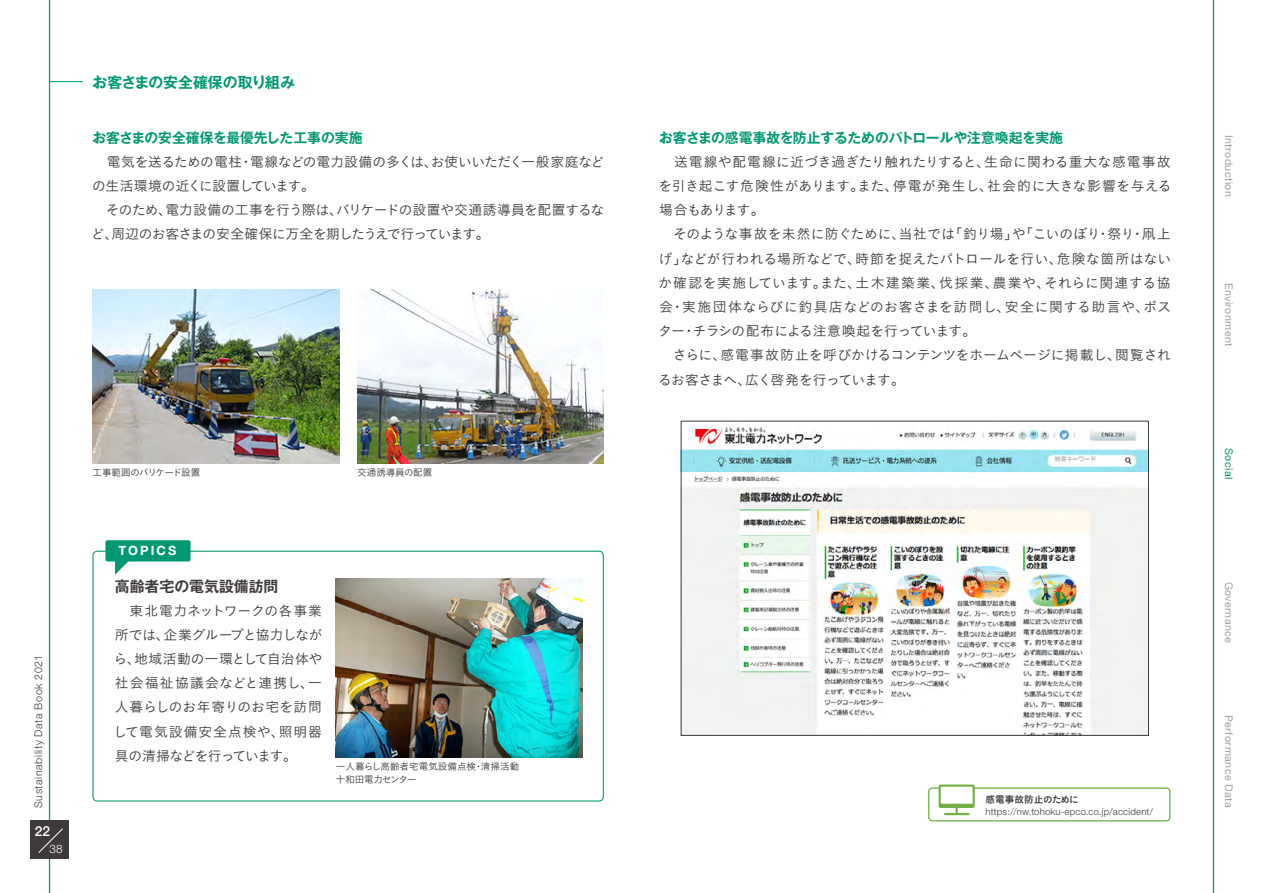
<style>
.page{position:relative;width:1263px;height:893px;background:#fff}
.page>*{position:absolute;margin:0;border:0;box-sizing:border-box;transform-origin:0 0}
.t1{font:700 14.85px "Gothic MB101 Pro De";color:#009872}
.t2{font:700 14.85px "Gothic MB101 Pro De";color:#3e3a39}
.t3{font:13.8px/24.2px "Koburina Go Std W3";letter-spacing:-.005em;color:#3e3a39}
.t4{font:700 13.8px "Gothic MB101 Pro De";color:#009872}
.t5{font:13.8px "Koburina Go Std W3";letter-spacing:.04em;color:#3e3a39}
.t6{font:13.8px/24.2px "Koburina Go Std W3";letter-spacing:-.03em;color:#3e3a39}
.t7{font:13.8px/24.2px "Koburina Go Std W3";letter-spacing:.02em;color:#3e3a39}
.t8{font:13.8px "Koburina Go Std W3";letter-spacing:.015em;color:#3e3a39}
.t9{font:13.8px/24.2px "Koburina Go Std W3";letter-spacing:-.05em;color:#3e3a39}
.t10{font:13.8px "Koburina Go Std W3";letter-spacing:-.025em;color:#3e3a39}
.t11{font:13.8px "Koburina Go Std W3";letter-spacing:.09em;color:#3e3a39}
.t12{font:13.8px "Koburina Go Std W3";letter-spacing:-.035em;color:#3e3a39}
.t13{font:13.8px "Koburina Go Std W3";letter-spacing:-.055em;color:#3e3a39}
.t14{font:13.8px "Koburina Go Std W3";letter-spacing:.06em;color:#3e3a39}
.t15{font:500 13.8px "Helvetica Neue";color:#fff}
.t16{font:700 12.75px "Helvetica Neue";letter-spacing:.165em;color:#fff}
.t17{font:300 11.7px "Helvetica Neue";color:#fff}
.t18{font:10.65px "Helvetica Neue";letter-spacing:.045em;color:#9fa0a0}
.t19{font:300 10.65px "Helvetica Neue";letter-spacing:.06em;color:#3e3a39}
.t20{font:10.65px "Helvetica Neue";letter-spacing:.045em;color:#009872}
.t21{font:300 9.6px "Helvetica Neue";letter-spacing:.02em;color:#3e3a39}
.t22{font:9.6px/12.8px "Koburina Go Std W3";color:#3e3a39}
.t23{font:9.6px "Koburina Go Std W3";letter-spacing:-.065em;color:#3e3a39}
.t24{font:9.6px "Koburina Go Std W6";letter-spacing:.01em;color:#3e3a39}
</style>
<div class="page">
<img style="left:683px;top:426px;width:464px;height:308px">
<div style="left:681px;top:421px;width:468px;height:315px;border:1px solid #3e3a39"></div>
<img style="left:92px;top:289px;width:247px;height:174px">
<img style="left:357px;top:289px;width:247px;height:174px">
<img style="left:336px;top:579px;width:247px;height:178px">
<div style="left:92px;top:551px;width:512px;height:250px;border:1px solid #009872;border-radius:4px"></div>
<div style="left:928px;top:787px;width:242px;height:34px;border:1px solid #71af43;border-radius:4px"></div>
<svg style="left:938px;top:784px;width:37px;height:24px"></svg>
<hr style="left:945px;top:813px;width:23px;height:2px;background:#71af43">
<svg style="left:955px;top:808px;width:3px;height:5px"></svg>
<div style="left:941px;top:787px;width:31px;height:17px;background:#fff"></div>
<div style="left:105px;top:540px;width:85px;height:21px;background:#009872;border-radius:2px"></div>
<svg style="left:115px;top:561px;width:17px;height:14px"></svg>
<hr style="left:49px;top:0;width:1px;height:893px;background:#009872">
<hr style="left:1213px;top:0;width:1px;height:893px;background:#009872">
<div style="left:31px;top:821px;width:38px;height:38px;background:#3e3a39"></div>
<svg style="left:38px;top:828px;width:25px;height:25px"></svg>
<hr style="left:49px;top:81px;width:34px;height:1px;background:#009872">
<p class="t1" style="left:92px;top:70px;width:204px">お客さまの安全確保の取り組み</p>
<p class="t4" style="left:92px;top:126px;width:271px">お客さまの安全確保を最優先した工事の実施</p>
<p class="t3" style="left:250px;top:149px;width:189px">電線などの電力設備の多くは、</p>
<p class="t6" style="left:92px;top:149px;width:224px">　電気を送るための電柱<br>の生活環境の近くに設置しています。</p>
<p class="t6" style="left:431px;top:149px;width:175px">お使いいただく一般家庭など</p>
<p class="t3" style="left:239px;top:149px;width:15px">・</p>
<p class="t3" style="left:336px;top:198px;width:270px">バリケードの設置や交通誘導員を配置するな</p>
<p class="t3" style="left:166px;top:198px;width:179px">電力設備の工事を行う際は、</p>
<p class="t9" style="left:111px;top:198px;width:380px;text-indent:-19px">　そのため、<br>周辺のお客さまの安全確保に万全を期したうえで行っています。</p>
<p class="t3" style="left:91px;top:222px;width:29px">ど、</p>
<p class="t19" style="left:32px;top:808px;width:155px;rotate:-90deg">Sustainability Data Book 2021</p>
<p class="t15" style="left:35px;top:823px;width:17px">22</p>
<p class="t17" style="left:50px;top:841px;width:15px">38</p>
<p class="t23" style="left:92px;top:465px;width:109px">工事範囲のバリケード設置</p>
<p class="t22" style="left:357px;top:466px;width:77px">交通誘導員の配置</p>
<p class="t16" style="left:118px;top:543px;width:60px">TOPICS</p>
<p class="t2" style="left:115px;top:574px;width:165px">高齢者宅の電気設備訪問</p>
<p class="t3" style="left:115px;top:598px;width:209px;text-align:right">　東北電力ネットワークの各事業企業グループと協力しなが</p>
<p class="t3" style="left:134px;top:622px;width:190px;text-indent:-19px">所では、<br>地域活動の一環として自治体や</p>
<p class="t3" style="left:114px;top:647px;width:28px">ら、</p>
<p class="t11" style="left:115px;top:673px;width:209px">社会福祉協議会などと連携し一、</p>
<p class="t3" style="left:115px;top:695px;width:209px">人暮らしのお年寄りのお宅を訪問</p>
<p class="t3" style="left:279px;top:719px;width:45px">照明器</p>
<p class="t3" style="left:113px;top:719px;width:185px">して電気設備安全点検や、具の清掃などを行っています。</p>
<p class="t22" style="left:336px;top:760px;width:142px">一人暮らし高齢者宅電気設備点検十和田電力センター</p>
<p class="t22" style="left:481px;top:760px;width:40px">清掃活動</p>
<p class="t22" style="left:474px;top:760px;width:11px">・</p>
<p class="t4" style="left:659px;top:126px;width:405px">お客さまの感電事故を防止するためのパトロールや注意喚起を実施</p>
<p class="t7" style="left:987px;top:149px;width:186px;text-indent:-328px">　送電線や配電線に近づき過ぎたり触れたりすると、<br>社会的に大きな影響を与える</p>
<p class="t5" style="left:984px;top:151px;width:188px">生命に関わる重大な感電事故</p>
<p class="t3" style="left:658px;top:174px;width:207px">を引き起こす危険性があります。場合もあります。</p>
<p class="t3" style="left:893px;top:174px;width:102px">停電が発生し、</p>
<p class="t3" style="left:857px;top:174px;width:42px">また、</p>
<p class="t12" style="left:948px;top:224px;width:154px">「釣り場 「や」 こいのぼり</p>
<p class="t3" style="left:1107px;top:222px;width:29px">祭り</p>
<p class="t10" style="left:659px;top:224px;width:248px">　そのような事故を未然に防ぐために、</p>
<p class="t3" style="left:899px;top:222px;width:58px">当社では</p>
<p class="t3" style="left:1142px;top:222px;width:30px">凧上</p>
<p class="t3" style="left:1096px;top:222px;width:15px">・</p>
<p class="t3" style="left:1130px;top:222px;width:15px">・</p>
<p class="t3" style="left:658px;top:246px;width:30px">げ」</p>
<p class="t5" style="left:1057px;top:248px;width:116px">危険な箇所はない</p>
<p class="t8" style="left:855px;top:248px;width:209px">時節を捉えたパトロールを行い、</p>
<p class="t3" style="left:681px;top:246px;width:182px">などが行われる場所などで、</p>
<p class="t3" style="left:855px;top:270px;width:91px">土木建築業、</p>
<p class="t8" style="left:659px;top:272px;width:170px">か確認を実施しています。</p>
<p class="t8" style="left:1044px;top:272px;width:128px">それらに関連する協</p>
<p class="t3" style="left:939px;top:270px;width:60px">伐採業、</p>
<p class="t3" style="left:993px;top:270px;width:59px">農業や、</p>
<p class="t3" style="left:820px;top:270px;width:42px">また、</p>
<p class="t3" style="left:1143px;top:294px;width:29px">ポス</p>
<p class="t5" style="left:670px;top:296px;width:341px">・実施団体ならびに釣具店などのお客さまを訪問し、</p>
<p class="t14" style="left:1005px;top:296px;width:146px">安全に関する助言や、</p>
<p class="t3" style="left:659px;top:294px;width:15px">会</p>
<p class="t3" style="left:693px;top:319px;width:285px">チラシの配布による注意喚起を行っています。</p>
<p class="t3" style="left:658px;top:319px;width:28px">ター</p>
<p class="t3" style="left:682px;top:319px;width:15px">・</p>
<p class="t3" style="left:720px;top:343px;width:402px">感電事故防止を呼びかけるコンテンツをホームページに掲載し、</p>
<p class="t3" style="left:1115px;top:343px;width:57px">閲覧され</p>
<p class="t3" style="left:659px;top:343px;width:69px">　さらに、</p>
<p class="t13" style="left:745px;top:369px;width:161px">広く啓発を行っています。</p>
<p class="t3" style="left:658px;top:367px;width:95px">るお客さまへ、</p>
<p class="t24" style="left:985px;top:792px;width:95px">感電事故防止のために</p>
<p class="t21" style="left:985px;top:806px;width:169px">https://nw.tohoku-epco.co j p. /accident/</p>
<p class="t18" style="left:1235px;top:135px;width:64px;rotate:90deg">Introduction</p>
<p class="t18" style="left:1235px;top:283px;width:65px;rotate:90deg">Environment</p>
<p class="t20" style="left:1235px;top:448px;width:33px;rotate:90deg">Social</p>
<p class="t18" style="left:1235px;top:581px;width:63px;rotate:90deg">Governance</p>
<p class="t18" style="left:1235px;top:715px;width:94px;rotate:90deg">Performance Data</p>
</div>
